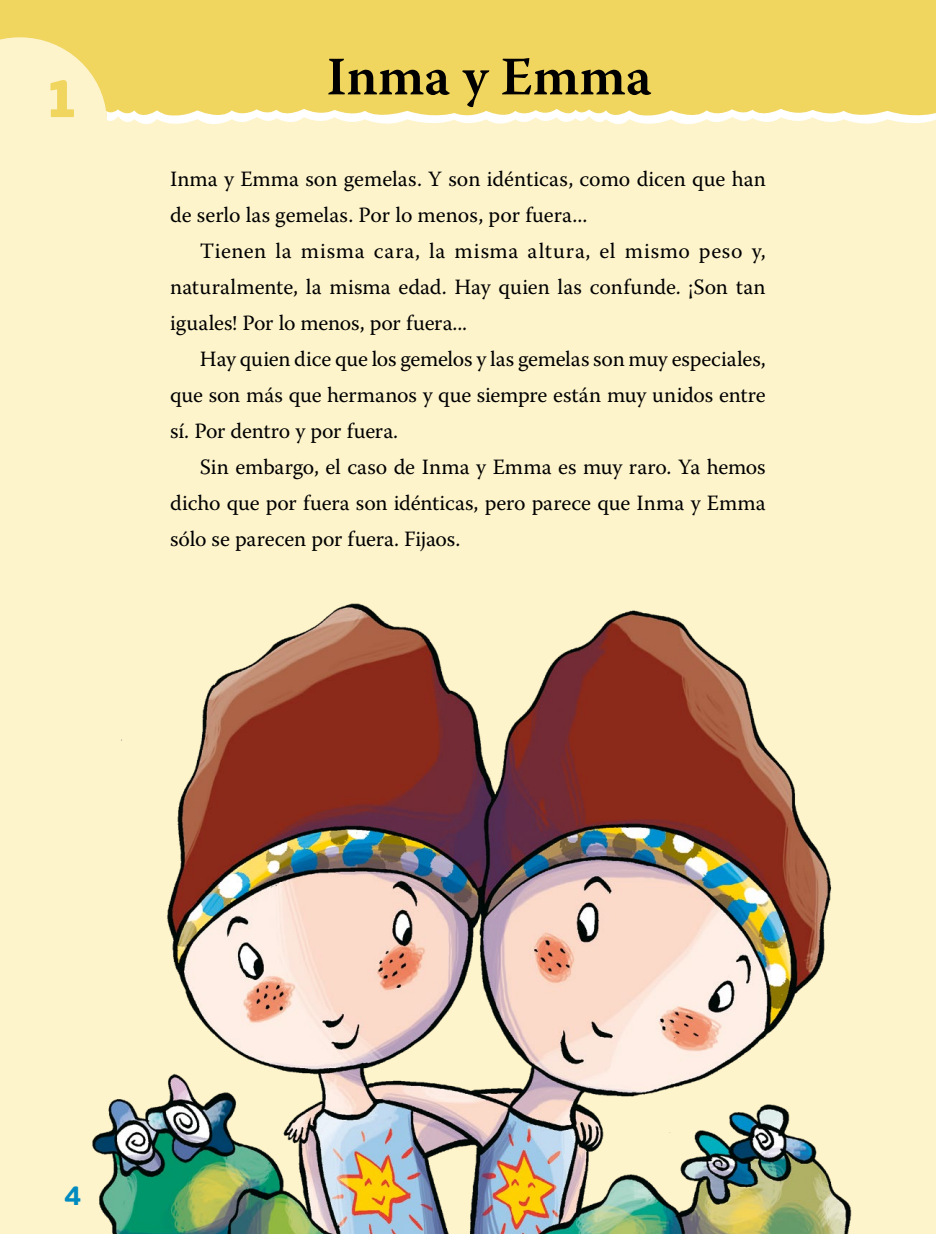
<style>
.page{position:relative;width:936px;height:1234px;background:#fff}
.page>*{position:absolute;margin:0;border:0;box-sizing:border-box;transform-origin:0 0}
.Lectura_Titol{font:600 54px "Warnock Pro";color:#000}
.t1{font:900 54px "PF Beau Sans Pro";color:#f0d55e}
.t2{font:700 27px "PF Beau Sans Pro";color:#008bc0}
._3r_Lectura{font:21.75px/36px "Warnock Pro";letter-spacing:-.005em;color:#000;text-align:justify}
._3r_Lectura_NOSANG{font:21.75px/36px "Warnock Pro";color:#000}
</style>
<div class="page">
<div style="left:0;top:0;width:935px;height:1233px;background:#fdf4cc"></div>
<img style="left:92px;top:603px;width:760px;height:630px">
<div style="left:0;top:0;width:935px;height:110px;background:#f0d55e"></div>
<svg style="left:106px;top:109px;width:830px;height:21px"></svg>
<p class="t1" style="left:43px;top:63px;width:39px">1</p>
<p class="Lectura_Titol" style="left:326px;top:44px;width:326px">Inma y Emma</p>
<p class="_3r_Lectura_NOSANG" style="left:170px;top:161px;width:597px">Inma y Emma son gemelas. Y son idénticas, como dicen que han de serlo las gemelas. Por lo menos, por fuera...</p>
<p class="_3r_Lectura" style="left:170px;top:233px;width:597px;text-indent:30px">Tienen la misma cara, la misma altura, el mismo peso y, naturalmente, la misma edad. Hay quien las confunde. ¡Son tan iguales! Por lo menos, por fuera...</p>
<p class="_3r_Lectura" style="left:170px;top:341px;width:597px;text-indent:30px">Hay quien dice que los gemelos y las gemelas son muy especiales, que son más que hermanos y que siempre están muy unidos entre sí. Por dentro y por fuera.</p>
<p class="_3r_Lectura" style="left:170px;top:449px;width:597px;text-indent:30px">Sin embargo, el caso de Inma y Emma es muy raro. Ya hemos dicho que por fuera son idénticas, pero parece que Inma y Emma sólo se parecen por fuera. Fijaos.</p>
<p class="t2" style="left:64px;top:1178px;width:19px">4</p>
</div>
